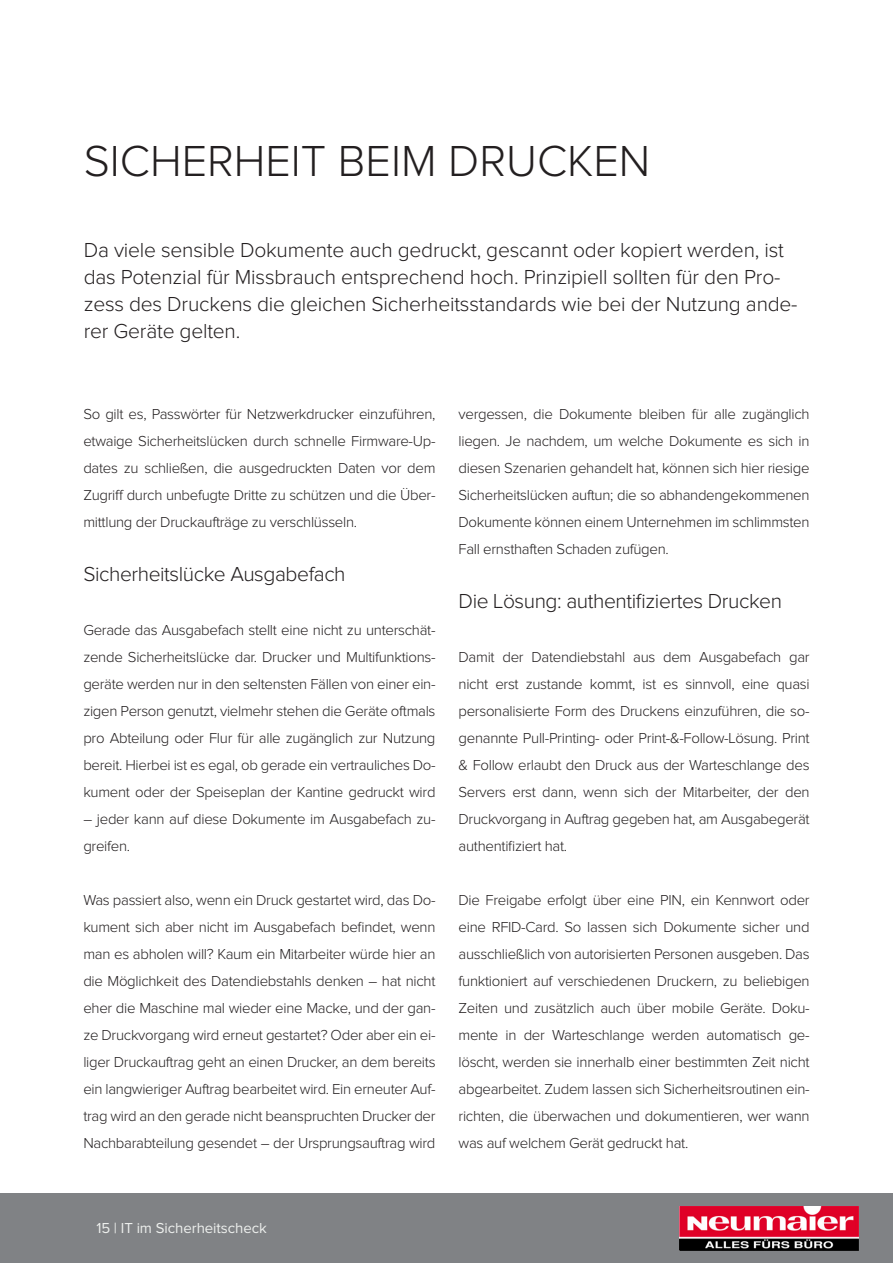
<style>
.page{position:relative;width:893px;height:1263px;background:#fff}
.page>*{position:absolute;margin:0;border:0;box-sizing:border-box;transform-origin:0 0}
.t1{font:300 45px "Proxima Nova";color:#231f20}
.t2{font:300 21px/27px "Proxima Nova";letter-spacing:-.01em;color:#231f20}
.t3{font:300 15px/27px "Proxima Nova";letter-spacing:-.02em;color:#231f20;text-align:justify}
.t4{font:15px "Proxima Nova";letter-spacing:-.005em;color:#edefed}
</style>
<div class="page">
<div style="left:1px;top:1193px;width:892px;height:70px;background:#808285"></div>
<img style="left:680px;top:1207px;width:178px;height:43px">
<p class="t1" style="left:84px;top:140px;width:568px">SICHERHEIT BEIM DRUCKEN</p>
<p class="t2" style="left:84px;top:237px;width:715px">Da viele sensible Dokumente auch gedruckt, gescannt oder kopiert werden, ist das Potenzial für Missbrauch entsprechend hoch. Prinzipiell sollten für den Pro&shy;zess des Druckens die gleichen Sicherheitsstandards wie bei der Nutzung ande&shy;rer Geräte gelten.</p>
<p class="t3" style="left:83px;top:401px;width:354px">So gilt es, Passwörter für Netzwerkdrucker einzuführen, etwaige Sicherheitslücken durch schnelle Firmware-Up&shy;dates zu schließen, die ausgedruckten Daten vor dem Zugriff durch unbefugte Dritte zu schützen und die Über&shy;mittlung der Druckaufträge zu verschlüsseln.</p>
<p class="t2" style="left:83px;top:561px;width:264px">Sicherheitslücke Ausgabefach</p>
<p class="t3" style="left:83px;top:617px;width:354px">Gerade das Ausgabefach stellt eine nicht zu unterschät&shy;zende Sicherheitslücke dar. Drucker und Multifunktions&shy;geräte werden nur in den seltensten Fällen von einer ein&shy;zigen Person genutzt, vielmehr stehen die Geräte oftmals pro Abteilung oder Flur für alle zugänglich zur Nutzung bereit. Hierbei ist es egal, ob gerade ein vertrauliches Do&shy;kument oder der Speiseplan der Kantine gedruckt wird</p>
<p class="t3" style="left:83px;top:806px;width:354px">– jeder kann auf diese Dokumente im Ausgabefach zu&shy;greifen.</p>
<p class="t3" style="left:83px;top:887px;width:354px">Was passiert also, wenn ein Druck gestartet wird, das Do&shy;kument sich aber nicht im Ausgabefach befindet, wenn man es abholen will? Kaum ein Mitarbeiter würde hier an die Möglichkeit des Datendiebstahls denken – hat nicht eher die Maschine mal wieder eine Macke, und der gan&shy;ze Druckvorgang wird erneut gestartet? Oder aber ein ei&shy;liger Druckauftrag geht an einen Drucker, an dem bereits ein langwieriger Auftrag bearbeitet wird. Ein erneuter Auf&shy;trag wird an den gerade nicht beanspruchten Drucker der Nachbarabteilung gesendet – der Ursprungsauftrag wird</p>
<p class="t3" style="left:459px;top:401px;width:353px">vergessen, die Dokumente bleiben für alle zugänglich liegen. Je nachdem, um welche Dokumente es sich in diesen Szenarien gehandelt hat, können sich hier riesige Sicherheitslücken auftun; die so abhandengekommenen Dokumente können einem Unternehmen im schlimmsten Fall ernsthaften Schaden zufügen.</p>
<p class="t2" style="left:459px;top:588px;width:325px">Die Lösung: authentifiziertes Drucken</p>
<p class="t3" style="left:459px;top:644px;width:353px">Damit der Datendiebstahl aus dem Ausgabefach gar nicht erst zustande kommt, ist es sinnvoll, eine quasi personalisierte Form des Druckens einzuführen, die so&shy;genannte Pull-Printing- oder Print-&amp;-Follow-Lösung. Print &amp; Follow erlaubt den Druck aus der Warteschlange des Servers erst dann, wenn sich der Mitarbeiter, der den Druckvorgang in Auftrag gegeben hat, am Ausgabegerät authentifiziert hat.</p>
<p class="t3" style="left:459px;top:887px;width:353px">Die Freigabe erfolgt über eine PIN, ein Kennwort oder eine RFID-Card. So lassen sich Dokumente sicher und ausschließlich von autorisierten Personen ausgeben. Das funktioniert auf verschiedenen Druckern, zu beliebigen Zeiten und zusätzlich auch über mobile Geräte. Doku&shy;mente in der Warteschlange werden automatisch ge&shy;löscht, werden sie innerhalb einer bestimmten Zeit nicht abgearbeitet. Zudem lassen sich Sicherheitsroutinen ein&shy;richten, die überwachen und dokumentieren, wer wann was auf welchem Gerät gedruckt hat.</p>
<p class="t4" style="left:96px;top:1221px;width:172px">15 | IT im Sicherheitscheck</p>
</div>
